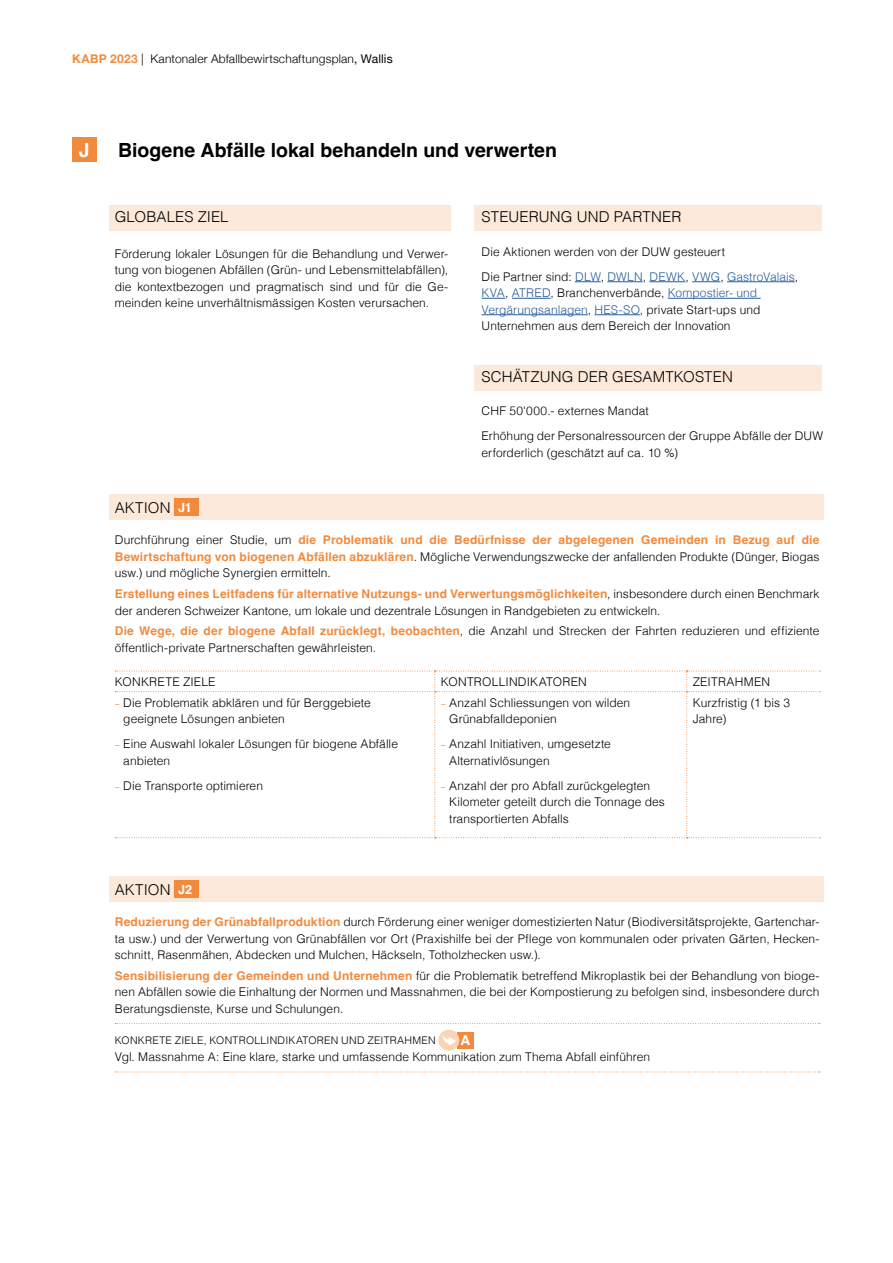
<style>
.page{position:relative;width:893px;height:1263px;background:#fff}
.page>*{position:absolute;margin:0;border:0;box-sizing:border-box;transform-origin:0 0}
.t1{font:700 19.5px "Helvetica";color:#000}
.t2{font:700 19.5px "Helvetica";color:#fff}
.t3{font:300 15px "Helvetica";letter-spacing:.01em;color:#000}
.t4{font:700 13.65px "Helvetica";color:#fff}
.t5{font:300 12px/16.5px "Helvetica";letter-spacing:.005em;color:#000}
.t6{font:300 12px "Helvetica Neue";letter-spacing:.015em;color:#000}
.t7{font:300 12px "Helvetica";letter-spacing:.025em;color:#000}
.t8{font:300 10.5px "Helvetica";letter-spacing:.03em;color:#000}
.s1{font-weight:700;color:#f18a3d}
.s2{font-weight:400}
.s3{color:#275b9b}
.s4{font-weight:700;font-size:12.75px;color:#fff}
.s5{font-family:"Source Sans Pro";font-weight:400;font-size:10.5px;color:#f18a3d}
</style>
<div class="page">
<div style="left:72px;top:137px;width:25px;height:25px;background:#f18a3d"></div>
<div style="left:109px;top:205px;width:342px;height:25px;background:#fde9d9"></div>
<div style="left:109px;top:495px;width:714px;height:25px;background:#fde9d9"></div>
<div style="left:109px;top:876px;width:714px;height:25px;background:#fde9d9"></div>
<div style="left:475px;top:205px;width:347px;height:25px;background:#fde9d9"></div>
<div style="left:475px;top:365px;width:347px;height:26px;background:#fde9d9"></div>
<div style="left:175px;top:499px;width:24px;height:17px;background:#f18a3d"></div>
<svg style="left:115px;top:671px;width:705px;height:167px"></svg>
<div style="left:175px;top:880px;width:24px;height:18px;background:#f18a3d"></div>
<svg style="left:115px;top:1023px;width:705px;height:1px"></svg>
<svg style="left:115px;top:1071px;width:705px;height:1px"></svg>
<div style="left:457px;top:1032px;width:17px;height:17px;background:#f18a3d"></div>
<div style="left:439px;top:1030px;width:20px;height:20px;background:#fcd3b3;border-radius:50%"></div>
<svg style="left:443px;top:1036px;width:14px;height:10px"></svg>
<svg style="left:575px;top:281px;width:26px;height:1px"></svg>
<hr style="left:607px;top:281px;width:36px;height:1px;background:#275b9b">
<hr style="left:649px;top:281px;width:36px;height:1px;background:#275b9b">
<svg style="left:692px;top:281px;width:28px;height:1px"></svg>
<hr style="left:727px;top:281px;width:68px;height:1px;background:#275b9b">
<svg style="left:482px;top:298px;width:23px;height:1px"></svg>
<hr style="left:512px;top:298px;width:38px;height:1px;background:#275b9b">
<hr style="left:668px;top:298px;width:93px;height:1px;background:#275b9b">
<hr style="left:482px;top:314px;width:106px;height:1px;background:#275b9b">
<hr style="left:594px;top:314px;width:46px;height:1px;background:#275b9b">
<p class="t6" style="left:72px;top:49px;width:322px"><span class="s1">KABP 2023</span> | Kantonaler Abfallbewirtschaftungsplan<span class="s2">, Wallis</span></p>
<h1 class="t2" style="left:79px;top:138px;width:12px">J</h1>
<h1 class="t1" style="left:118px;top:138px;width:440px">Biogene Abfälle lokal behandeln und verwerten</h1>
<p class="t3" style="left:115px;top:204px;width:115px">GLOBALES ZIEL</p>
<p class="t5" style="left:115px;top:244px;width:335px;text-align:justify">Förderung lokaler Lösungen für die Behandlung und Verwer&shy;tung von biogenen Abfällen (Grün- und Lebensmittelabfällen), die kontextbezogen und pragmatisch sind und für die Ge&shy;meinden keine unverhältnismässigen Kosten verursachen.</p>
<p class="t3" style="left:482px;top:204px;width:201px">STEUERUNG UND PARTNER</p>
<p class="t5" style="left:482px;top:238px;width:318px;line-height:25px">Die Aktionen werden von der DUW gesteuert<br>Die Partner sind: <span class="s3">DLW</span>, <span class="s3">DWLN</span>, <span class="s3">DEWK</span>, <span class="s3">VWG</span>, <span class="s3">GastroValais</span>,</p>
<p class="t5" style="left:482px;top:284px;width:280px"><span class="s3">KVA</span>, <span class="s3">ATRED</span>, Branchenverbände, <span class="s3">Kompostier- und<br>Vergärungsanlagen</span>, <span class="s3">HES-SO</span>, private Start-ups und<br>Unternehmen aus dem Bereich der Innovation</p>
<p class="t3" style="left:482px;top:364px;width:253px">SCHÄTZUNG DER GESAMTKOSTEN</p>
<p class="t5" style="left:482px;top:398px;width:343px;line-height:25px">CHF 50'000.- externes Mandat<br>Erhöhung der Personalressourcen der Gruppe Abfälle der DUW</p>
<p class="t5" style="left:482px;top:443px;width:198px">erforderlich (geschätzt auf ca. 10 %)</p>
<p class="t3" style="left:115px;top:495px;width:79px">AKTION <span class="s4">J1</span></p>
<p class="t5" style="left:115px;top:531px;width:706px;text-align:justify">Durchführung einer Studie, um <span class="s1">die Problematik und die Bedürfnisse der abgelegenen Gemeinden in Bezug auf die Bewirtschaftung von biogenen Abfällen abzuklären</span>. Mögliche Verwendungszwecke der anfallenden Produkte (Dünger, Biogas usw.) und mögliche Synergien ermitteln.</p>
<p class="t5" style="left:115px;top:585px;width:706px"><span class="s1">Erstellung eines Leitfadens für alternative Nutzungs- und Verwertungsmöglichkeiten</span>, insbesondere durch einen Benchmark der anderen Schweizer Kantone, um lokale und dezentrale Lösungen in Randgebieten zu entwickeln.</p>
<p class="t5" style="left:115px;top:622px;width:706px"><span class="s1">Die Wege, die der biogene Abfall zurücklegt, beobachten</span>, die Anzahl und Strecken der Fahrten reduzieren und effiziente öffentlich-private Partnerschaften gewährleisten.</p>
<p class="t7" style="left:115px;top:671px;width:102px">KONKRETE ZIELE</p>
<p class="t5" style="left:441px;top:672px;width:148px">KONTROLLINDIKATOREN</p>
<p class="t7" style="left:693px;top:671px;width:79px">ZEITRAHMEN</p>
<p class="t5" style="left:123px;top:693px;width:249px;text-indent:-9px"><span class="s5">–</span> Die Problematik abklären und für Berggebiete geeignete Lösungen anbieten</p>
<p class="t5" style="left:123px;top:735px;width:276px;text-indent:-9px"><span class="s5">–</span> Eine Auswahl lokaler Lösungen für biogene Abfälle anbieten</p>
<p class="t5" style="left:115px;top:776px;width:150px"><span class="s5">–</span> Die Transporte optimieren</p>
<p class="t5" style="left:449px;top:693px;width:182px;text-indent:-9px"><span class="s5">–</span> Anzahl Schliessungen von wilden<br>Grünabfalldeponien</p>
<p class="t5" style="left:449px;top:735px;width:163px;text-indent:-9px"><span class="s5">–</span> Anzahl Initiativen, umgesetzte<br>Alternativlösungen</p>
<p class="t5" style="left:449px;top:776px;width:217px;text-indent:-9px"><span class="s5">–</span> Anzahl der pro Abfall zurückgelegten<br>Kilometer geteilt durch die Tonnage des transportierten Abfalls</p>
<p class="t5" style="left:693px;top:693px;width:99px">Kurzfristig (1 bis 3<br>Jahre)</p>
<p class="t3" style="left:115px;top:877px;width:79px">AKTION <span class="s4">J2</span></p>
<p class="t5" style="left:115px;top:913px;width:706px;text-align:justify"><span class="s1">Reduzierung der Grünabfallproduktion</span> durch Förderung einer weniger domestizierten Natur (Biodiversitätsprojekte, Gartenchar&shy;ta usw.) und der Verwertung von Grünabfällen vor Ort (Praxishilfe bei der Pflege von kommunalen oder privaten Gärten, Hecken&shy;schnitt, Rasenmähen, Abdecken und Mulchen, Häckseln, Totholzhecken usw.).</p>
<p class="t5" style="left:115px;top:966px;width:706px;text-align:justify"><span class="s1">Sensibilisierung der Gemeinden und Unternehmen</span> für die Problematik betreffend Mikroplastik bei der Behandlung von bioge&shy;nen Abfällen sowie die Einhaltung der Normen und Massnahmen, die bei der Kompostierung zu befolgen sind, insbesondere durch Beratungsdienste, Kurse und Schulungen.</p>
<p class="t8" style="left:115px;top:1032px;width:322px">KONKRETE ZIELE, KONTROLLINDIKATOREN UND ZEITRAHMEN</p>
<p class="t4" style="left:461px;top:1032px;width:11px">A</p>
<p class="t5" style="left:115px;top:1047px;width:537px">Vgl. Massnahme A: Eine klare, starke und umfassende Kommunikation zum Thema Abfall einführen</p>
</div>
